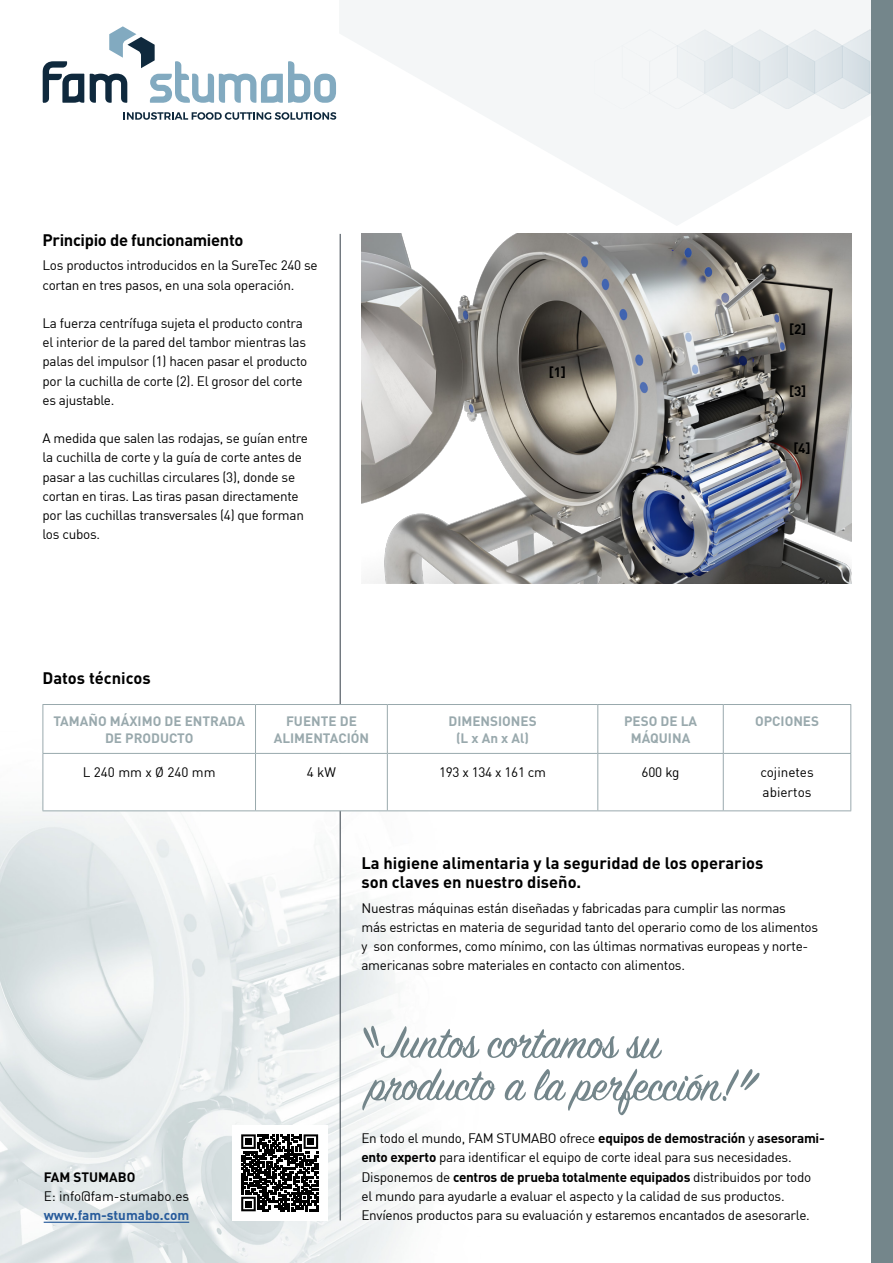
<style>
.page{position:relative;width:893px;height:1263px;background:#fff}
.page>*{position:absolute;margin:0;border:0;box-sizing:border-box;transform-origin:0 0}
.Titel{font:700 16.5px/19.2px "DIN";color:#000}
.Titel-2{font:700 16.5px "DIN";letter-spacing:-.02em;color:#000}
.Txt{font:13.5px/19.2px "DIN";letter-spacing:-.02em;color:#000}
.t1{font:700 13.5px/16.5px "DIN";color:#99a9ad;text-align:center}
.Txt-2{font:13.5px/19.2px "DIN";color:#000}
.t2{font:700 13.5px "DIN";color:#000}
.t3{font:700 13.5px "DIN";color:#275b9b}
.Paragraph_Style_1{font:13.5px "DIN";color:#000}
.s1{font-weight:700}
</style>
<div class="page">
<img style="left:0;top:69px;width:872px;height:1194px">
<svg style="left:339px;top:0;width:533px;height:226px;fill:#f4f6f7"></svg>
<img style="left:594px;top:27px;width:278px;height:81px">
<div style="left:872px;top:0;width:21px;height:1263px;background:#74868b"></div>
<hr style="left:340px;top:234px;width:1px;height:986px;background:#343e47">
<div style="left:232px;top:1125px;width:95px;height:95px;background:#fff"></div>
<svg style="left:43px;top:61px;width:41px;height:42px"></svg>
<svg style="left:90px;top:26px;width:246px;height:77px"></svg>
<svg style="left:124px;top:112px;width:212px;height:8px"></svg>
<hr style="left:44px;top:1222px;width:145px;height:1px;background:#275b9b">
<svg style="left:363px;top:1025px;width:299px;height:34px"></svg>
<svg style="left:362px;top:1068px;width:398px;height:48px"></svg>
<svg style="left:241px;top:1134px;width:77px;height:77px"></svg>
<div style="left:245px;top:1138px;width:7px;height:7px;background:#000"></div>
<div style="left:308px;top:1138px;width:6px;height:7px;background:#000"></div>
<div style="left:245px;top:1201px;width:7px;height:6px;background:#000"></div>
<svg style="left:44px;top:705px;width:806px;height:48px"></svg>
<svg style="left:44px;top:754px;width:806px;height:56px"></svg>
<hr style="left:43px;top:704px;width:212px;height:1px;background:#99a9ad">
<hr style="left:43px;top:705px;width:1px;height:48px;background:#99a9ad">
<hr style="left:255px;top:704px;width:132px;height:1px;background:#99a9ad">
<hr style="left:255px;top:705px;width:1px;height:48px;background:#99a9ad">
<hr style="left:387px;top:704px;width:211px;height:1px;background:#99a9ad">
<hr style="left:387px;top:705px;width:1px;height:48px;background:#99a9ad">
<hr style="left:598px;top:704px;width:125px;height:1px;background:#99a9ad">
<hr style="left:597px;top:705px;width:1px;height:48px;background:#99a9ad">
<hr style="left:723px;top:704px;width:128px;height:1px;background:#99a9ad">
<hr style="left:723px;top:705px;width:1px;height:48px;background:#99a9ad">
<hr style="left:850px;top:705px;width:1px;height:48px;background:#99a9ad">
<hr style="left:43px;top:753px;width:212px;height:1px;background:#99a9ad">
<hr style="left:43px;top:754px;width:1px;height:56px;background:#99a9ad">
<hr style="left:255px;top:753px;width:132px;height:1px;background:#99a9ad">
<hr style="left:255px;top:754px;width:1px;height:56px;background:#99a9ad">
<hr style="left:387px;top:753px;width:211px;height:1px;background:#99a9ad">
<hr style="left:387px;top:754px;width:1px;height:56px;background:#99a9ad">
<hr style="left:598px;top:753px;width:125px;height:1px;background:#99a9ad">
<hr style="left:597px;top:754px;width:1px;height:56px;background:#99a9ad">
<hr style="left:723px;top:753px;width:128px;height:1px;background:#99a9ad">
<hr style="left:723px;top:754px;width:1px;height:56px;background:#99a9ad">
<hr style="left:850px;top:754px;width:1px;height:56px;background:#99a9ad">
<hr style="left:43px;top:810px;width:212px;height:1px;background:#99a9ad">
<hr style="left:255px;top:810px;width:132px;height:1px;background:#99a9ad">
<hr style="left:387px;top:810px;width:211px;height:1px;background:#99a9ad">
<hr style="left:598px;top:810px;width:125px;height:1px;background:#99a9ad">
<hr style="left:723px;top:810px;width:128px;height:1px;background:#99a9ad">
<img style="left:361px;top:234px;width:490px;height:349px">
<p class="Titel-2" style="left:43px;top:229px;width:202px">Principio de funcionamiento</p>
<p class="Txt" style="left:43px;top:256px;width:277px">Los productos introducidos en la SureTec 240 se cortan en tres pasos, en una sola operación.</p>
<p class="Txt" style="left:43px;top:313px;width:266px">La fuerza centrífuga sujeta el producto contra el interior de la pared del tambor mientras las palas del impulsor (1) hacen pasar el producto por la cuchilla de corte (2). El grosor del corte es ajustable.</p>
<p class="Txt" style="left:43px;top:428px;width:267px">A medida que salen las rodajas, se guían entre la cuchilla de corte y la guía de corte antes de pasar a las cuchillas circulares (3), donde se cortan en tiras. Las tiras pasan directamente por las cuchillas transversales (4) que forman los cubos.</p>
<p class="Titel" style="left:43px;top:668px;width:110px">Datos técnicos</p>
<p class="t2" style="left:549px;top:363px;width:18px">[1]</p>
<p class="t2" style="left:789px;top:320px;width:18px">[2]</p>
<p class="t2" style="left:789px;top:382px;width:18px">[3]</p>
<p class="t2" style="left:793px;top:439px;width:18px">[4]</p>
<p class="t1" style="left:53px;top:712px;width:193px">TAMAÑO MÁXIMO DE ENTRADA<br>DE PRODUCTO</p>
<p class="t1" style="left:274px;top:712px;width:97px">FUENTE DE<br>ALIMENTACIÓN</p>
<p class="t1" style="left:448px;top:712px;width:90px">DIMENSIONES (L x An x Al)</p>
<p class="t1" style="left:624px;top:712px;width:75px">PESO DE LA<br>MÁQUINA</p>
<p class="t1" style="left:755px;top:712px;width:66px">OPCIONES</p>
<p class="Paragraph_Style_1" style="left:83px;top:764px;width:134px">L 240 mm x Ø 240 mm</p>
<p class="Txt" style="left:307px;top:763px;width:31px">4 kW</p>
<p class="Txt" style="left:439px;top:763px;width:109px">193 x 134 x 161 cm</p>
<p class="Txt" style="left:641px;top:763px;width:40px">600 kg</p>
<p class="Txt-2" style="left:760px;top:763px;width:55px">cojinetes abiertos</p>
<p class="t2" style="left:44px;top:1168px;width:93px">FAM STUMABO</p>
<p class="Txt-2" style="left:44px;top:1186px;width:147px">E: info@fam-stumabo.es</p>
<p class="t3" style="left:44px;top:1207px;width:147px">www.fam-stumabo.com</p>
<p class="Titel" style="left:361px;top:852px;width:404px">La higiene alimentaria y la seguridad de los operarios son claves en nuestro diseño.</p>
<p class="Txt" style="left:361px;top:898px;width:458px">Nuestras máquinas están diseñadas y fabricadas para cumplir las normas<br>más estrictas en materia de seguridad tanto del operario como de los alimentos y son conformes, como mínimo, con las últimas normativas europeas y norte&shy;americanas sobre materiales en contacto con alimentos.</p>
<p class="Txt" style="left:361px;top:1128px;width:465px">En todo el mundo, FAM STUMABO ofrece <span class="s1">equipos de demostración</span> y <span class="s1">asesorami&shy;ento experto</span> para identificar el equipo de corte ideal para sus necesidades.<br>Disponemos de <span class="s1">centros de prueba totalmente equipados</span> distribuidos por todo el mundo para ayudarle a evaluar el aspecto y la calidad de sus productos.<br>Envíenos productos para su evaluación y estaremos encantados de asesorarle.</p>
</div>
